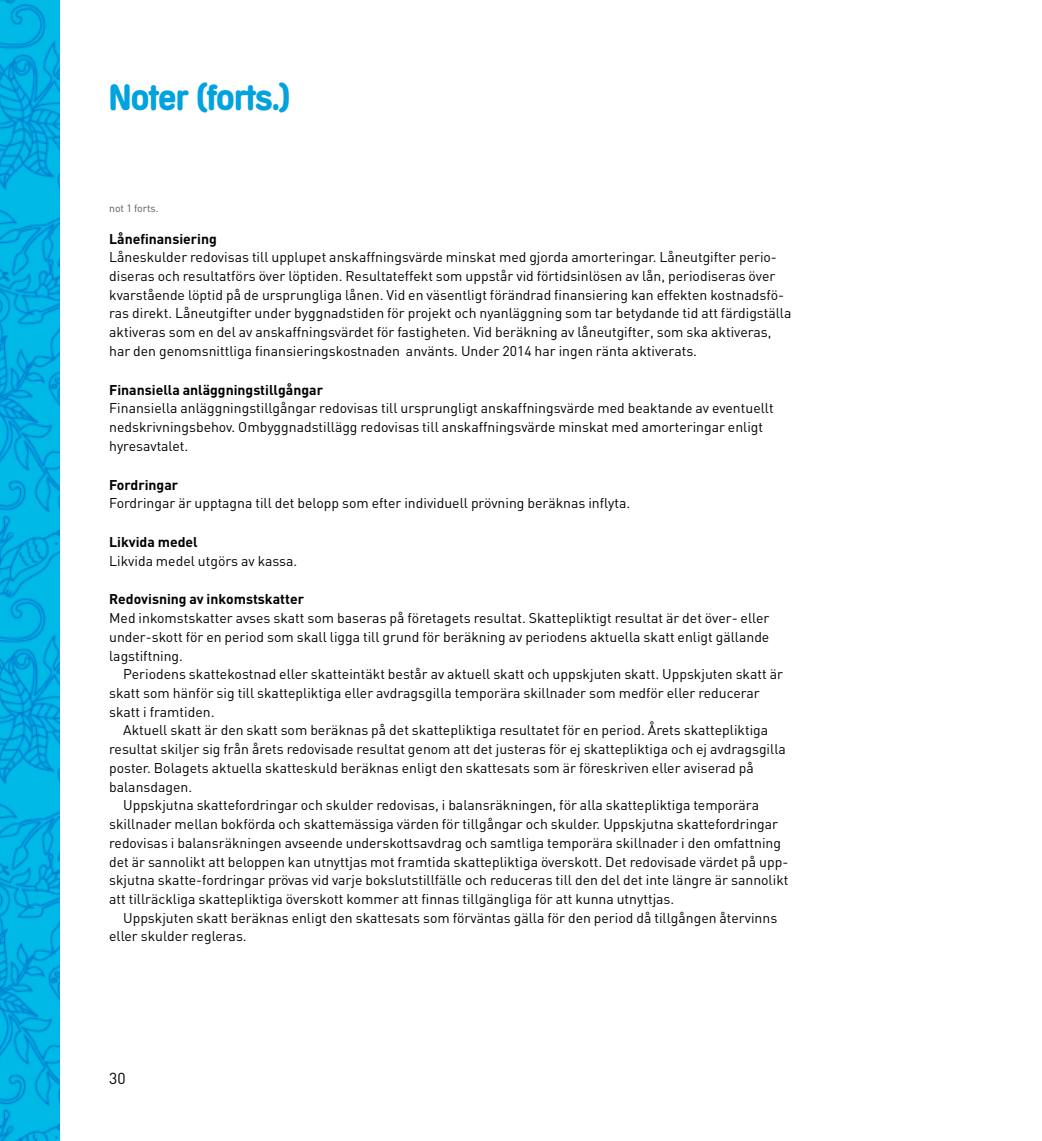
<style>
.page{position:relative;width:1042px;height:1141px;background:#fff}
.page>*{position:absolute;margin:0;border:0;box-sizing:border-box;transform-origin:0 0}
.t1{font:700 35px "Mercedes Serial";color:#00a2df}
.t2{font:15.75px "DIN";color:#000}
.t3{font:14px/18.7px "DIN";color:#000}
.t4{font:700 14px "DIN";color:#000}
.t5{font:10.5px "DIN";color:#575756}
</style>
<div class="page">
<img style="left:0;top:0;width:60px;height:1141px">
<h1 class="t1" style="left:109px;top:76px;width:182px">Noter (forts.)</h1>
<p class="t5" style="left:109px;top:202px;width:51px">not 1 forts.</p>
<p class="t4" style="left:109px;top:229px;width:109px">Lånefinansiering</p>
<p class="t3" style="left:109px;top:248px;width:684px">Låneskulder redovisas till upplupet anskaffningsvärde minskat med gjorda amorteringar. Låneutgifter perio&shy;diseras och resultatförs över löptiden. Resultateffekt som uppstår vid förtidsinlösen av lån, periodiseras över kvarstående löptid på de ursprungliga lånen. Vid en väsentligt förändrad finansiering kan effekten kostnadsfö&shy;ras direkt. Låneutgifter under byggnadstiden för projekt och nyanläggning som tar betydande tid att färdigställa aktiveras som en del av anskaffningsvärdet för fastigheten. Vid beräkning av låneutgifter, som ska aktiveras, har den genomsnittliga finansieringskostnaden använts. Under 2014 har ingen ränta aktiverats.</p>
<p class="t4" style="left:109px;top:380px;width:215px">Finansiella anläggningstillgångar</p>
<p class="t3" style="left:109px;top:399px;width:666px">Finansiella anläggningstillgångar redovisas till ursprungligt anskaffningsvärde med beaktande av eventuellt nedskrivningsbehov. Ombyggnadstillägg redovisas till anskaffningsvärde minskat med amorteringar enligt hyresavtalet.</p>
<p class="t4" style="left:109px;top:475px;width:71px">Fordringar</p>
<p class="t3" style="left:109px;top:494px;width:522px">Fordringar är upptagna till det belopp som efter individuell prövning beräknas inflyta.</p>
<p class="t4" style="left:109px;top:533px;width:90px">Likvida medel</p>
<p class="t3" style="left:109px;top:551px;width:190px">Likvida medel utgörs av kassa.</p>
<p class="t4" style="left:109px;top:590px;width:196px">Redovisning av inkomstskatter</p>
<p class="t3" style="left:109px;top:608px;width:662px;text-align:justify">Med inkomstskatter avses skatt som baseras på företagets resultat. Skattepliktigt resultat är det över- eller under-skott för en period som skall ligga till grund för beräkning av periodens aktuella skatt enligt gällande lagstiftning.</p>
<p class="t3" style="left:109px;top:665px;width:675px;text-indent:14px">Periodens skattekostnad eller skatteintäkt består av aktuell skatt och uppskjuten skatt. Uppskjuten skatt är skatt som hänför sig till skattepliktiga eller avdragsgilla temporära skillnader som medför eller reducerar skatt i framtiden.</p>
<p class="t3" style="left:123px;top:721px;width:646px">Aktuell skatt är den skatt som beräknas på det skattepliktiga resultatet för en period. Årets skattepliktiga</p>
<p class="t3" style="left:109px;top:739px;width:678px">resultat skiljer sig från årets redovisade resultat genom att det justeras för ej skattepliktiga och ej avdragsgilla</p>
<p class="t3" style="left:109px;top:758px;width:646px">poster. Bolagets aktuella skatteskuld beräknas enligt den skattesats som är föreskriven eller aviserad på</p>
<p class="t3" style="left:109px;top:777px;width:84px">balansdagen.</p>
<p class="t3" style="left:123px;top:796px;width:637px">Uppskjutna skattefordringar och skulder redovisas, i balansräkningen, för alla skattepliktiga temporära</p>
<p class="t3" style="left:109px;top:814px;width:670px">skillnader mellan bokförda och skattemässiga värden för tillgångar och skulder. Uppskjutna skattefordringar</p>
<p class="t3" style="left:109px;top:833px;width:673px">redovisas i balansräkningen avseende underskottsavdrag och samtliga temporära skillnader i den omfattning</p>
<p class="t3" style="left:109px;top:852px;width:681px">det är sannolikt att beloppen kan utnyttjas mot framtida skattepliktiga överskott. Det redovisade värdet på upp-</p>
<p class="t3" style="left:109px;top:871px;width:681px">skjutna skatte-fordringar prövas vid varje bokslutstillfälle och reduceras till den del det inte längre är sannolikt</p>
<p class="t3" style="left:109px;top:889px;width:567px">att tillräckliga skattepliktiga överskott kommer att finnas tillgängliga för att kunna utnyttjas.</p>
<p class="t3" style="left:123px;top:908px;width:655px">Uppskjuten skatt beräknas enligt den skattesats som förväntas gälla för den period då tillgången återvinns</p>
<p class="t3" style="left:109px;top:927px;width:139px">eller skulder regleras.</p>
<p class="t2" style="left:109px;top:1069px;width:18px">30</p>
</div>
